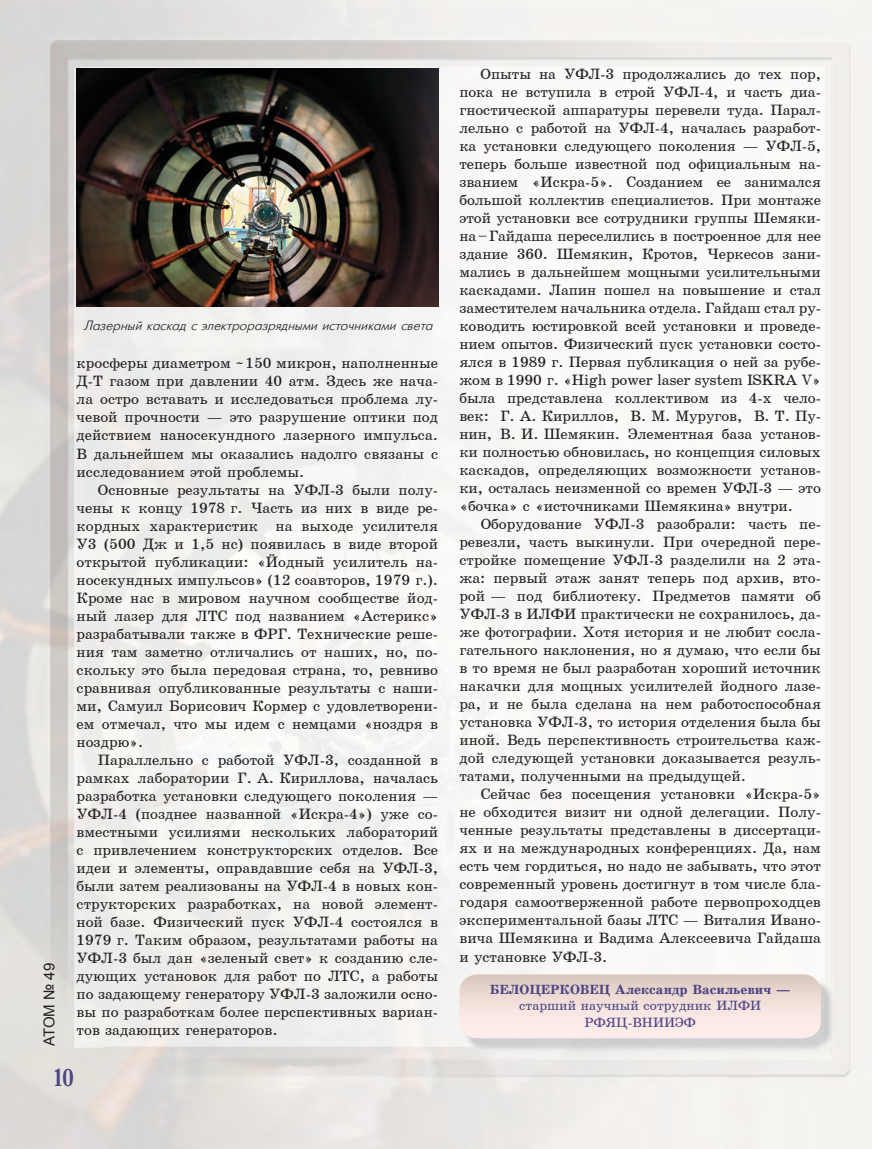
<style>
.page{position:relative;width:872px;height:1149px;background:#fff}
.page>*{position:absolute;margin:0;border:0;box-sizing:border-box;transform-origin:0 0}
.t1{font:24px "Bruskovaya Plain";color:#4d4484}
.t2{font:15px/18px "School";color:#231f20;text-align:justify}
.t3{font:15px "Arial";letter-spacing:-.02em;color:#231f20}
.t4{font:italic 13.5px "Futuris";color:#231f20}
.t5{font:13.5px/16.2px "School";color:#4d4484;text-align:center}
.t6{font:700 13.5px "School";color:#4d4484}
</style>
<div class="page">
<img style="left:0;top:0;width:872px;height:1148px">
<img style="left:463px;top:977px;width:371px;height:74px">
<svg style="left:459px;top:974px;width:362px;height:63px;background:#f0dfd9"></svg>
<img style="left:77px;top:68px;width:361px;height:238px">
<p class="t3" style="left:39px;top:1045px;width:84px;rotate:-90deg">АТОМ № 49</p>
<p class="t4" style="left:83px;top:318px;width:351px">Лазерный каскад с электроразрядными источниками света</p>
<p class="t2" style="left:77px;top:354px;width:363px">кросферы диаметром ~ 150 микрон, наполненные Д-Т газом при давлении 40 атм. Здесь же нача&shy;ла остро вставать и исследоваться проблема лу&shy;чевой прочности — это разрушение оптики под действием наносекундного лазерного импульса.<br>В дальнейшем мы оказались надолго связаны с исследованием этой проблемы.</p>
<p class="t2" style="left:77px;top:480px;width:363px;text-indent:21px">Основные результаты на УФЛ-3 были полу&shy;чены к концу 1978 г. Часть из них в виде ре&shy;кордных характеристик на выходе усилителя У3 (500 Дж и 1,5 нс) появилась в виде второй открытой публикации: «Éодный усилитель на&shy;носекундных импульсов» (12 соавторов, 1979 г.).<br>Кроме нас в мировом научном сообществе йод&shy;ный лазер для ЛТС под названием «Астерикс» разрабатывали также в ФРГ. Технические реше&shy;ния там заметно отличались от наших, но, по&shy;скольку это была передовая страна, то, ревниво сравнивая опубликованные результаты с наши&shy;ми, Самуил Борисович Кормер с удовлетворени&shy;ем отмечал, что мы идем с немцами «ноздря в ноздрю».</p>
<p class="t2" style="left:77px;top:750px;width:363px;text-indent:21px">Параллельно с работой УФЛ-3, созданной в рамках лаборатории Г. А. Кириллова, началась разработка установки следующего поколения — УФЛ-4 (позднее названной «Искра-4») уже со&shy;вместными усилиями нескольких лабораторий с привлечением конструкторских отделов. Все идеи и элементы, оправдавшие себя на УФЛ-3, были затем реализованы на УФЛ-4 в новых кон&shy;структорских разработках, на новой элемент&shy;ной базе. Физический пуск УФЛ-4 состоялся в 1979 г. Таким образом, результатами работы на УФЛ-3 был дан «зеленый свет» к созданию сле&shy;дующих установок для работ по ЛТС, а работы по задающему генератору УФЛ-3 заложили осно&shy;вы по разработкам более перспективных вариан&shy;тов задающих генераторов.</p>
<h1 class="t1" style="left:54px;top:1064px;width:21px">10</h1>
<p class="t2" style="left:459px;top:65px;width:363px;text-indent:21px">Опыты на УФЛ-3 продолжались до тех пор, пока не вступила в строй УФЛ-4, и часть диа&shy;гностической аппаратуры перевели туда. Парал&shy;лельно с работой на УФЛ-4, началась разработ&shy;ка установки следующего поколения — УФЛ-5, теперь больше известной под официальным на&shy;званием «Искра-5». Созданием ее занимался большой коллектив специалистов. При монтаже этой установки все сотрудники группы Шемяки&shy;на – Гайдаша переселились в построенное для нее здание 360. Шемякин, Кротов, Черкесов зани&shy;мались в дальнейшем мощными усилительными каскадами. Лапин пошел на повышение и стал заместителем начальника отдела. Гайдаш стал ру&shy;ководить юстировкой всей установки и проведе&shy;нием опытов. Физический пуск установки состо&shy;ялся в 1989 г. Первая публикация о ней за рубе&shy;жом в 1990 г. «High power laser system ISKRA V» была представлена коллективом из 4-х чело&shy;век: Г. А. Кириллов, В. М. Муругов, В. Т. Пу&shy;нин, В. И. Шемякин. Элементная база установ&shy;ки полностью обновилась, но концепция силовых каскадов, определяющих возможности установ&shy;ки, осталась неизменной со времен УФЛ-3 — это «бочка» с «источниками Шемякина» внутри.</p>
<p class="t2" style="left:459px;top:515px;width:363px;text-indent:21px">Оборудование УФЛ-3 разобрали: часть пе&shy;ревезли, часть выкинули. При очередной пере&shy;стройке помещение УФЛ-3 разделили на 2 эта&shy;жа: первый этаж занят теперь под архив, вто&shy;рой — под библиотеку. Предметов памяти об УФЛ-3 в ИЛФИ практически не сохранилось, да&shy;же фотографии. Хотя история и не любит сосла&shy;гательного наклонения, но я думаю, что если бы в то время не был разработан хороший источник накачки для мощных усилителей йодного лазе&shy;ра, и не была сделана на нем работоспособная установка УФЛ-3, то история отделения была бы иной. Ведь перспективность строительства каж&shy;дой следующей установки доказывается резуль&shy;татами, полученными на предыдущей.</p>
<p class="t2" style="left:459px;top:785px;width:363px;text-indent:21px">Сейчас без посещения установки «Искра-5» не обходится визит ни одной делегации. Полу&shy;ченные результаты представлены в диссертаци&shy;ях и на международных конференциях. Да, нам есть чем гордиться, но надо не забывать, что этот современный уровень достигнут в том числе бла&shy;годаря самоотверженной работе первопроходцев экспериментальной базы ЛТС — Виталия Ивано&shy;вича Шемякина и Вадима Алексеевича Гайдаша и установке УФЛ-3.</p>
<p class="t6" style="left:490px;top:982px;width:302px">белоÖеРковеÖ александр васильевич —</p>
<p class="t5" style="left:519px;top:997px;width:244px">старший научный сотрудник ИЛФИ<br>РФЯЦ-ВНИИЭФ</p>
</div>
